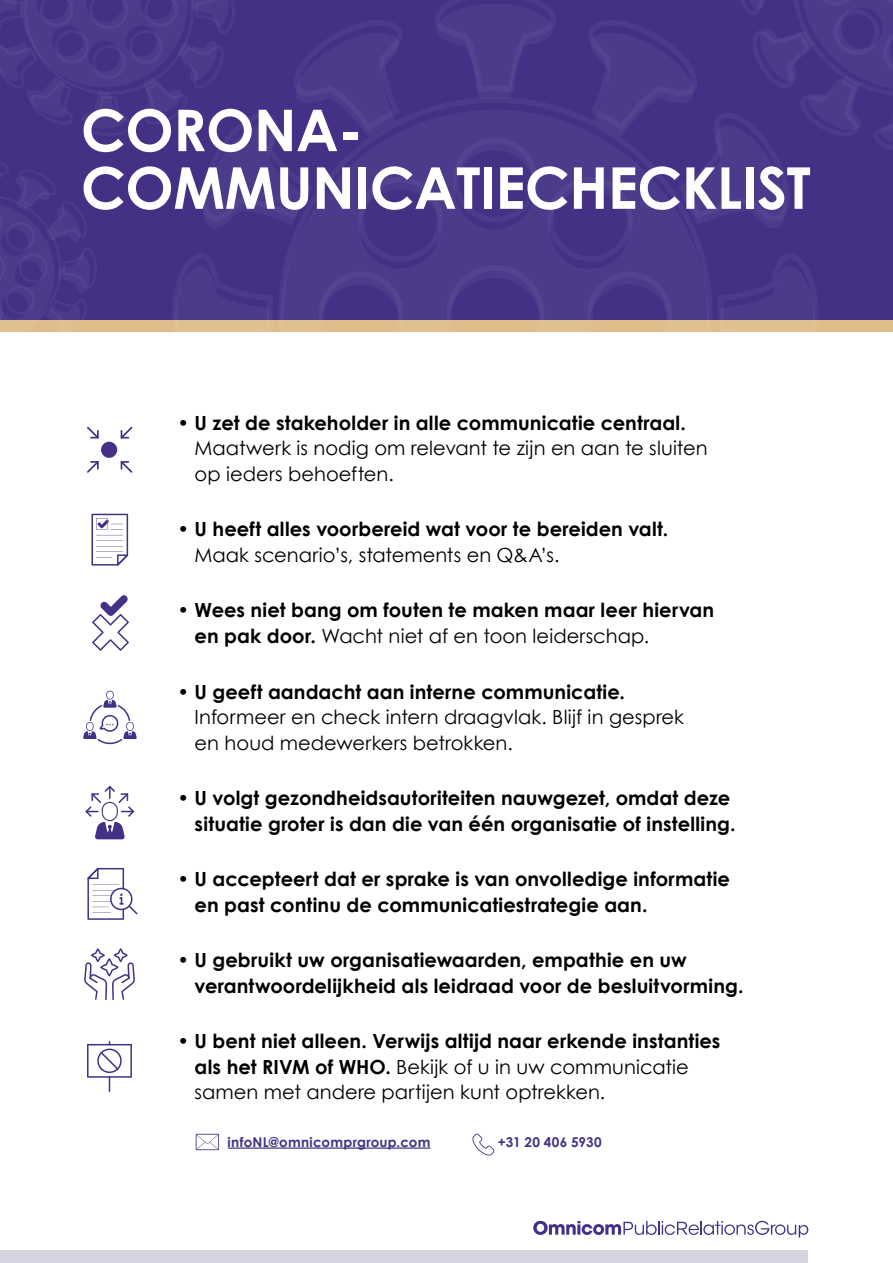
<style>
.page{position:relative;width:893px;height:1263px;background:#fff}
.page>*{position:absolute;margin:0;border:0;box-sizing:border-box;transform-origin:0 0}
.t1{font:700 57.6px/57.6px "Century Gothic";letter-spacing:-.01em;color:#fff}
.t2{font:700 19.5px/25.5px "Century Gothic";letter-spacing:.005em;color:#000}
.t3{font:19.5px/25.5px "Century Gothic";color:#000}
.t4{font:700 13.5px "Century Gothic";letter-spacing:.015em;color:#443186}
.s1{font-weight:400}
</style>
<div class="page">
<div style="left:0;top:319px;width:893px;height:13px;background:#dfbc8a"></div>
<div style="left:0;top:0;width:893px;height:319px;background:#443186"></div>
<div style="left:0;top:1250px;width:808px;height:13px;background:#d7d3e1"></div>
<svg style="left:533px;top:1221px;width:275px;height:16px"></svg>
<svg style="left:91px;top:514px;width:37px;height:52px"></svg>
<svg style="left:92px;top:595px;width:37px;height:56px"></svg>
<svg style="left:83px;top:691px;width:54px;height:53px"></svg>
<svg style="left:87px;top:868px;width:51px;height:52px"></svg>
<svg style="left:86px;top:786px;width:48px;height:53px"></svg>
<svg style="left:84px;top:948px;width:51px;height:52px"></svg>
<svg style="left:87px;top:1041px;width:45px;height:51px"></svg>
<svg style="left:121px;top:427px;width:11px;height:11px"></svg>
<svg style="left:121px;top:461px;width:11px;height:12px"></svg>
<svg style="left:87px;top:427px;width:12px;height:11px"></svg>
<svg style="left:87px;top:461px;width:12px;height:12px"></svg>
<div style="left:101px;top:442px;width:16px;height:16px;background:#443186;border-radius:50%"></div>
<svg style="left:404px;top:137px;width:305px;height:183px;fill:#4c3a8b"></svg>
<svg style="left:437px;top:22px;width:116px;height:77px"></svg>
<svg style="left:715px;top:277px;width:106px;height:43px"></svg>
<svg style="left:578px;top:0;width:315px;height:229px"></svg>
<svg style="left:0;top:0;width:404px;height:320px"></svg>
<hr style="left:228px;top:1147px;width:202px;height:2px;background:#443186">
<svg style="left:196px;top:1134px;width:23px;height:16px"></svg>
<svg style="left:472px;top:1133px;width:23px;height:22px"></svg>
<h1 class="t1" style="left:81px;top:100px;width:731px">CORONA-<br>COMMUNICATIECHECKLIST</h1>
<p class="t2" style="left:177px;top:410px;width:510px">• U zet de stakeholder in alle communicatie centraal.</p>
<p class="t3" style="left:195px;top:435px;width:515px">Maatwerk is nodig om relevant te zijn en aan te sluiten op ieders behoeften.</p>
<p class="t2" style="left:177px;top:516px;width:492px">• U heeft alles voorbereid wat voor te bereiden valt.</p>
<p class="t3" style="left:195px;top:542px;width:366px">Maak scenario’s, statements en Q&amp;A’s.</p>
<p class="t2" style="left:195px;top:597px;width:521px;text-indent:-17px">• Wees niet bang om fouten te maken maar leer hiervan en pak door. <span class="s1">Wacht niet af en toon leiderschap.</span></p>
<p class="t2" style="left:177px;top:678px;width:449px">• U geeft aandacht aan interne communicatie.</p>
<p class="t3" style="left:195px;top:704px;width:491px">Informeer en check intern draagvlak. Blijf in gesprek en houd medewerkers betrokken.</p>
<p class="t2" style="left:177px;top:785px;width:560px;text-align:right">• U volgt gezondheidsautoriteiten nauwgezet, omdat deze situatie groter is dan die van één organisatie of instelling.</p>
<p class="t2" style="left:195px;top:866px;width:537px;text-indent:-17px">• U accepteert dat er sprake is van onvolledige informatie en past continu de communicatiestrategie aan.</p>
<p class="t2" style="left:195px;top:947px;width:550px;text-indent:-17px">• U gebruikt uw organisatiewaarden, empathie en uw verantwoordelijkheid als leidraad voor de besluitvorming.</p>
<p class="t2" style="left:195px;top:1028px;width:527px;text-indent:-17px">• U bent niet alleen. Verwijs altijd naar erkende instanties als het RIVM of WHO. <span class="s1">Bekijk of u in uw communicatie samen met andere partijen kunt optrekken.</span></p>
<p class="t4" style="left:228px;top:1133px;width:204px">infoNL@omnicomprgroup.com</p>
<p class="t4" style="left:498px;top:1133px;width:106px">+31 20 406 5930</p>
</div>
